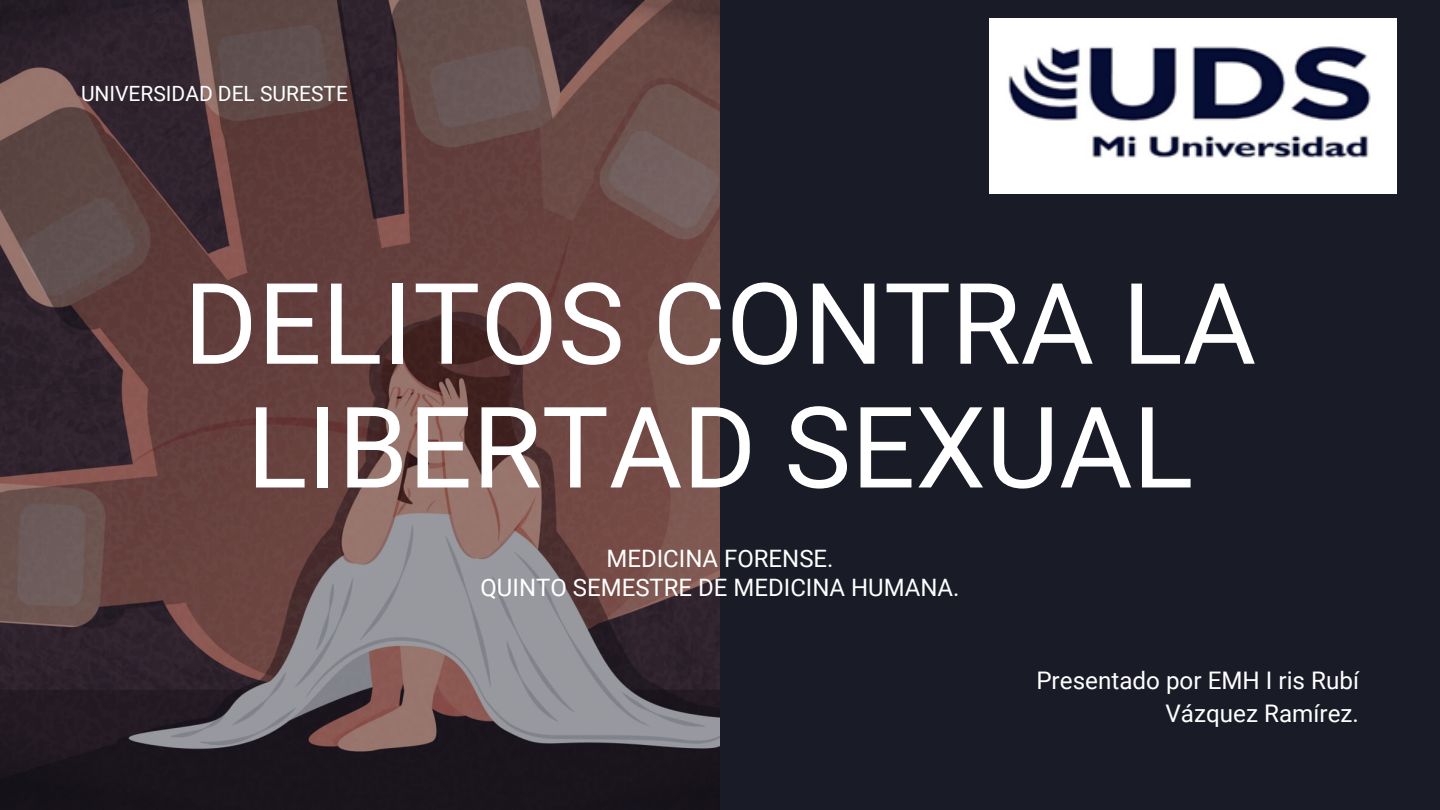
<style>
.page{position:relative;width:1440px;height:810px;background:#191b27}
.page>*{position:absolute;margin:0;border:0;box-sizing:border-box;transform-origin:0 0}
.t1{font:112.7px/123.8px "Roboto";color:#fff;text-align:center}
.t2{font:24.2px/33.8px "Roboto";color:#fff;text-align:right}
.t3{font:24px/28.5px "Roboto";color:#fff;text-align:center}
.t4{font:21px "Roboto";color:#fff}
</style>
<div class="page">
<img style="left:0;top:0;width:720px;height:810px">
<img style="left:990px;top:18px;width:406px;height:175px">
<p class="t4" style="left:81px;top:81px;width:268px">UNIVERSIDAD DEL SURESTE</p>
<h1 class="t1" style="left:184px;top:263px;width:1074px">DELITOS CONTRA LA<br>LIBERTAD SEXUAL</h1>
<p class="t3" style="left:480px;top:545px;width:481px">MEDICINA FORENSE.<br>QUINTO SEMESTRE DE MEDICINA HUMANA.</p>
<p class="t2" style="left:1036px;top:664px;width:324px">Presentado por EMH I ris Rubí<br>Vázquez Ramírez.</p>
</div>
